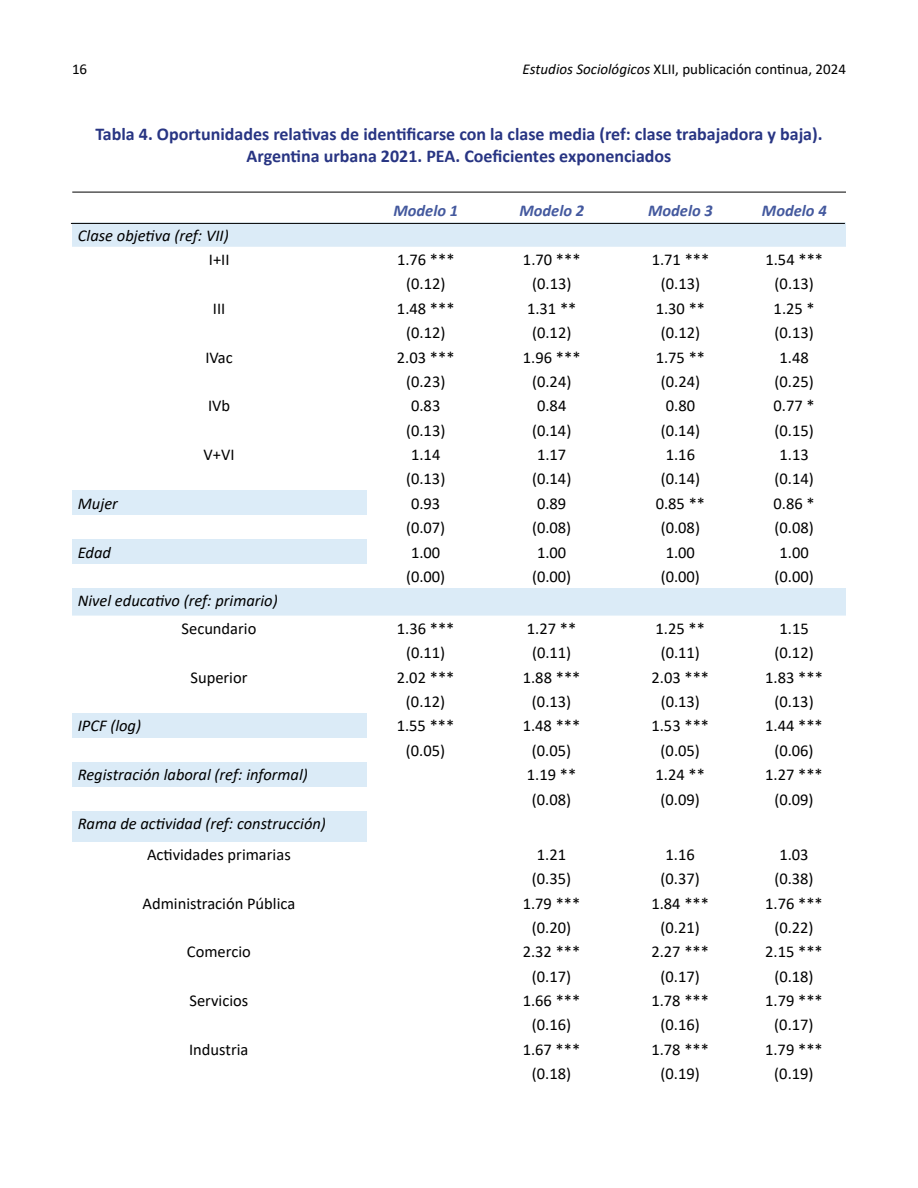
<style>
.page{position:relative;width:918px;height:1188px;background:#fff}
.page>*{position:absolute;margin:0;border:0;box-sizing:border-box;transform-origin:0 0}
.t1{font:700 18px/22.5px "Calibri";color:#283583;text-align:center}
.t2{font:16.5px "Calibri";color:#000}
.t3{font:italic 16.5px "Calibri";color:#000}
.t4{font:italic 700 16.5px "Calibri";color:#44599e}
.t5{font:italic 700 16.5px "Calibri";color:#44599f}
.t6{font:15px "Calibri";color:#000}
.s1{font-style:italic}
</style>
<div class="page">
<div style="left:72px;top:222px;width:774px;height:25px;background:#dbebf7"></div>
<div style="left:72px;top:490px;width:294px;height:25px;background:#dcecf8"></div>
<div style="left:72px;top:539px;width:294px;height:25px;background:#dbebf7"></div>
<div style="left:72px;top:588px;width:774px;height:28px;background:#dbebf7"></div>
<div style="left:72px;top:713px;width:294px;height:24px;background:#dbebf7"></div>
<div style="left:72px;top:762px;width:294px;height:24px;background:#dbebf7"></div>
<div style="left:72px;top:811px;width:294px;height:31px;background:#dbebf7"></div>
<hr style="left:71px;top:223px;width:774px;height:1px;background:#000">
<hr style="left:72px;top:192px;width:774px;height:1px;background:#000">
<p class="t6" style="left:72px;top:59px;width:17px">16</p>
<p class="t6" style="left:523px;top:59px;width:325px"><span class="s1">Estudios Sociológicos</span> XLII, publicación continua, 2024</p>
<p class="t1" style="left:95px;top:122px;width:729px">Tabla 4. Oportunidades relativas de identificarse con la clase media (ref: clase trabajadora y baja).<br>Argentina urbana 2021. PEA. Coeficientes exponenciados</p>
<p class="t4" style="left:393px;top:199px;width:66px">Modelo 1</p>
<p class="t5" style="left:519px;top:199px;width:66px">Modelo 2</p>
<p class="t4" style="left:648px;top:199px;width:66px">Modelo 3</p>
<p class="t4" style="left:762px;top:199px;width:66px">Modelo 4</p>
<p class="t3" style="left:78px;top:224px;width:152px">Clase objetiva (ref: VII)</p>
<p class="t2" style="left:209px;top:248px;width:22px">I+II</p>
<p class="t2" style="left:397px;top:248px;width:59px">1.76 ***</p>
<p class="t2" style="left:523px;top:248px;width:59px">1.70 ***</p>
<p class="t2" style="left:652px;top:248px;width:59px">1.71 ***</p>
<p class="t2" style="left:765px;top:248px;width:59px">1.54 ***</p>
<p class="t2" style="left:406px;top:273px;width:41px">(0.12)</p>
<p class="t2" style="left:532px;top:273px;width:41px">(0.13)</p>
<p class="t2" style="left:661px;top:273px;width:41px">(0.13)</p>
<p class="t2" style="left:775px;top:273px;width:41px">(0.13)</p>
<p class="t2" style="left:213px;top:297px;width:14px">III</p>
<p class="t2" style="left:397px;top:297px;width:59px">1.48 ***</p>
<p class="t2" style="left:527px;top:297px;width:51px">1.31 **</p>
<p class="t2" style="left:656px;top:297px;width:51px">1.30 **</p>
<p class="t2" style="left:774px;top:297px;width:43px">1.25 *</p>
<p class="t2" style="left:406px;top:321px;width:41px">(0.12)</p>
<p class="t2" style="left:532px;top:321px;width:41px">(0.12)</p>
<p class="t2" style="left:661px;top:321px;width:41px">(0.12)</p>
<p class="t2" style="left:775px;top:321px;width:41px">(0.13)</p>
<p class="t2" style="left:205px;top:346px;width:29px">IVac</p>
<p class="t2" style="left:397px;top:346px;width:59px">2.03 ***</p>
<p class="t2" style="left:523px;top:346px;width:59px">1.96 ***</p>
<p class="t2" style="left:656px;top:346px;width:51px">1.75 **</p>
<p class="t2" style="left:780px;top:346px;width:31px">1.48</p>
<p class="t2" style="left:406px;top:370px;width:41px">(0.23)</p>
<p class="t2" style="left:532px;top:370px;width:41px">(0.24)</p>
<p class="t2" style="left:661px;top:370px;width:41px">(0.24)</p>
<p class="t2" style="left:775px;top:370px;width:41px">(0.25)</p>
<p class="t2" style="left:208px;top:394px;width:24px">IVb</p>
<p class="t2" style="left:411px;top:394px;width:31px">0.83</p>
<p class="t2" style="left:537px;top:394px;width:31px">0.84</p>
<p class="t2" style="left:666px;top:394px;width:31px">0.80</p>
<p class="t2" style="left:774px;top:394px;width:43px">0.77 *</p>
<p class="t2" style="left:406px;top:419px;width:41px">(0.13)</p>
<p class="t2" style="left:532px;top:419px;width:41px">(0.14)</p>
<p class="t2" style="left:661px;top:419px;width:41px">(0.14)</p>
<p class="t2" style="left:775px;top:419px;width:41px">(0.15)</p>
<p class="t2" style="left:204px;top:443px;width:33px">V+VI</p>
<p class="t2" style="left:411px;top:443px;width:31px">1.14</p>
<p class="t2" style="left:537px;top:443px;width:31px">1.17</p>
<p class="t2" style="left:666px;top:443px;width:31px">1.16</p>
<p class="t2" style="left:780px;top:443px;width:31px">1.13</p>
<p class="t2" style="left:406px;top:468px;width:41px">(0.13)</p>
<p class="t2" style="left:532px;top:468px;width:41px">(0.14)</p>
<p class="t2" style="left:661px;top:468px;width:41px">(0.14)</p>
<p class="t2" style="left:775px;top:468px;width:41px">(0.14)</p>
<p class="t3" style="left:78px;top:492px;width:42px">Mujer</p>
<p class="t2" style="left:411px;top:492px;width:31px">0.93</p>
<p class="t2" style="left:537px;top:492px;width:31px">0.89</p>
<p class="t2" style="left:656px;top:492px;width:51px">0.85 **</p>
<p class="t2" style="left:774px;top:492px;width:43px">0.86 *</p>
<p class="t2" style="left:406px;top:516px;width:41px">(0.07)</p>
<p class="t2" style="left:532px;top:516px;width:41px">(0.08)</p>
<p class="t2" style="left:661px;top:516px;width:41px">(0.08)</p>
<p class="t2" style="left:775px;top:516px;width:41px">(0.08)</p>
<p class="t3" style="left:78px;top:541px;width:35px">Edad</p>
<p class="t2" style="left:411px;top:541px;width:31px">1.00</p>
<p class="t2" style="left:537px;top:541px;width:31px">1.00</p>
<p class="t2" style="left:666px;top:541px;width:31px">1.00</p>
<p class="t2" style="left:780px;top:541px;width:31px">1.00</p>
<p class="t2" style="left:406px;top:565px;width:41px">(0.00)</p>
<p class="t2" style="left:532px;top:565px;width:41px">(0.00)</p>
<p class="t2" style="left:661px;top:565px;width:41px">(0.00)</p>
<p class="t2" style="left:774px;top:565px;width:41px">(0.00)</p>
<p class="t3" style="left:78px;top:589px;width:201px">Nivel educativo (ref: primario)</p>
<p class="t2" style="left:182px;top:617px;width:76px">Secundario</p>
<p class="t2" style="left:397px;top:617px;width:59px">1.36 ***</p>
<p class="t2" style="left:527px;top:617px;width:51px">1.27 **</p>
<p class="t2" style="left:656px;top:617px;width:51px">1.25 **</p>
<p class="t2" style="left:779px;top:617px;width:31px">1.15</p>
<p class="t2" style="left:406px;top:641px;width:41px">(0.11)</p>
<p class="t2" style="left:532px;top:641px;width:41px">(0.11)</p>
<p class="t2" style="left:661px;top:641px;width:41px">(0.11)</p>
<p class="t2" style="left:774px;top:641px;width:41px">(0.12)</p>
<p class="t2" style="left:190px;top:666px;width:59px">Superior</p>
<p class="t2" style="left:397px;top:666px;width:59px">2.02 ***</p>
<p class="t2" style="left:523px;top:666px;width:59px">1.88 ***</p>
<p class="t2" style="left:652px;top:666px;width:59px">2.03 ***</p>
<p class="t2" style="left:765px;top:666px;width:59px">1.83 ***</p>
<p class="t2" style="left:406px;top:690px;width:41px">(0.12)</p>
<p class="t2" style="left:532px;top:690px;width:41px">(0.13)</p>
<p class="t2" style="left:661px;top:690px;width:41px">(0.13)</p>
<p class="t2" style="left:774px;top:690px;width:41px">(0.13)</p>
<p class="t3" style="left:78px;top:714px;width:65px">IPCF (log)</p>
<p class="t2" style="left:397px;top:714px;width:59px">1.55 ***</p>
<p class="t2" style="left:523px;top:714px;width:59px">1.48 ***</p>
<p class="t2" style="left:651px;top:714px;width:59px">1.53 ***</p>
<p class="t2" style="left:765px;top:714px;width:59px">1.44 ***</p>
<p class="t2" style="left:406px;top:739px;width:41px">(0.05)</p>
<p class="t2" style="left:532px;top:739px;width:41px">(0.05)</p>
<p class="t2" style="left:661px;top:739px;width:41px">(0.05)</p>
<p class="t2" style="left:774px;top:739px;width:41px">(0.06)</p>
<p class="t3" style="left:78px;top:763px;width:232px">Registración laboral (ref: informal)</p>
<p class="t2" style="left:527px;top:763px;width:51px">1.19 **</p>
<p class="t2" style="left:656px;top:763px;width:51px">1.24 **</p>
<p class="t2" style="left:765px;top:763px;width:59px">1.27 ***</p>
<p class="t2" style="left:532px;top:788px;width:41px">(0.08)</p>
<p class="t2" style="left:661px;top:788px;width:41px">(0.09)</p>
<p class="t2" style="left:774px;top:788px;width:41px">(0.09)</p>
<p class="t3" style="left:78px;top:812px;width:250px">Rama de actividad (ref: construcción)</p>
<p class="t2" style="left:147px;top:843px;width:145px">Actividades primarias</p>
<p class="t2" style="left:537px;top:843px;width:31px">1.21</p>
<p class="t2" style="left:666px;top:843px;width:31px">1.16</p>
<p class="t2" style="left:779px;top:843px;width:31px">1.03</p>
<p class="t2" style="left:532px;top:867px;width:41px">(0.35)</p>
<p class="t2" style="left:661px;top:867px;width:41px">(0.37)</p>
<p class="t2" style="left:774px;top:867px;width:41px">(0.38)</p>
<p class="t2" style="left:143px;top:892px;width:154px">Administración Pública</p>
<p class="t2" style="left:523px;top:892px;width:59px">1.79 ***</p>
<p class="t2" style="left:651px;top:892px;width:59px">1.84 ***</p>
<p class="t2" style="left:765px;top:892px;width:59px">1.76 ***</p>
<p class="t2" style="left:532px;top:916px;width:41px">(0.20)</p>
<p class="t2" style="left:661px;top:916px;width:41px">(0.21)</p>
<p class="t2" style="left:774px;top:916px;width:41px">(0.22)</p>
<p class="t2" style="left:187px;top:940px;width:65px">Comercio</p>
<p class="t2" style="left:523px;top:940px;width:59px">2.32 ***</p>
<p class="t2" style="left:651px;top:940px;width:59px">2.27 ***</p>
<p class="t2" style="left:765px;top:940px;width:59px">2.15 ***</p>
<p class="t2" style="left:532px;top:965px;width:41px">(0.17)</p>
<p class="t2" style="left:661px;top:965px;width:41px">(0.17)</p>
<p class="t2" style="left:774px;top:965px;width:41px">(0.18)</p>
<p class="t2" style="left:189px;top:989px;width:60px">Servicios</p>
<p class="t2" style="left:523px;top:989px;width:59px">1.66 ***</p>
<p class="t2" style="left:651px;top:989px;width:59px">1.78 ***</p>
<p class="t2" style="left:765px;top:989px;width:59px">1.79 ***</p>
<p class="t2" style="left:532px;top:1013px;width:41px">(0.16)</p>
<p class="t2" style="left:661px;top:1013px;width:41px">(0.16)</p>
<p class="t2" style="left:774px;top:1013px;width:41px">(0.17)</p>
<p class="t2" style="left:189px;top:1038px;width:61px">Industria</p>
<p class="t2" style="left:523px;top:1038px;width:59px">1.67 ***</p>
<p class="t2" style="left:651px;top:1038px;width:59px">1.78 ***</p>
<p class="t2" style="left:765px;top:1038px;width:59px">1.79 ***</p>
<p class="t2" style="left:532px;top:1062px;width:41px">(0.18)</p>
<p class="t2" style="left:661px;top:1062px;width:41px">(0.19)</p>
<p class="t2" style="left:774px;top:1062px;width:41px">(0.19)</p>
</div>
